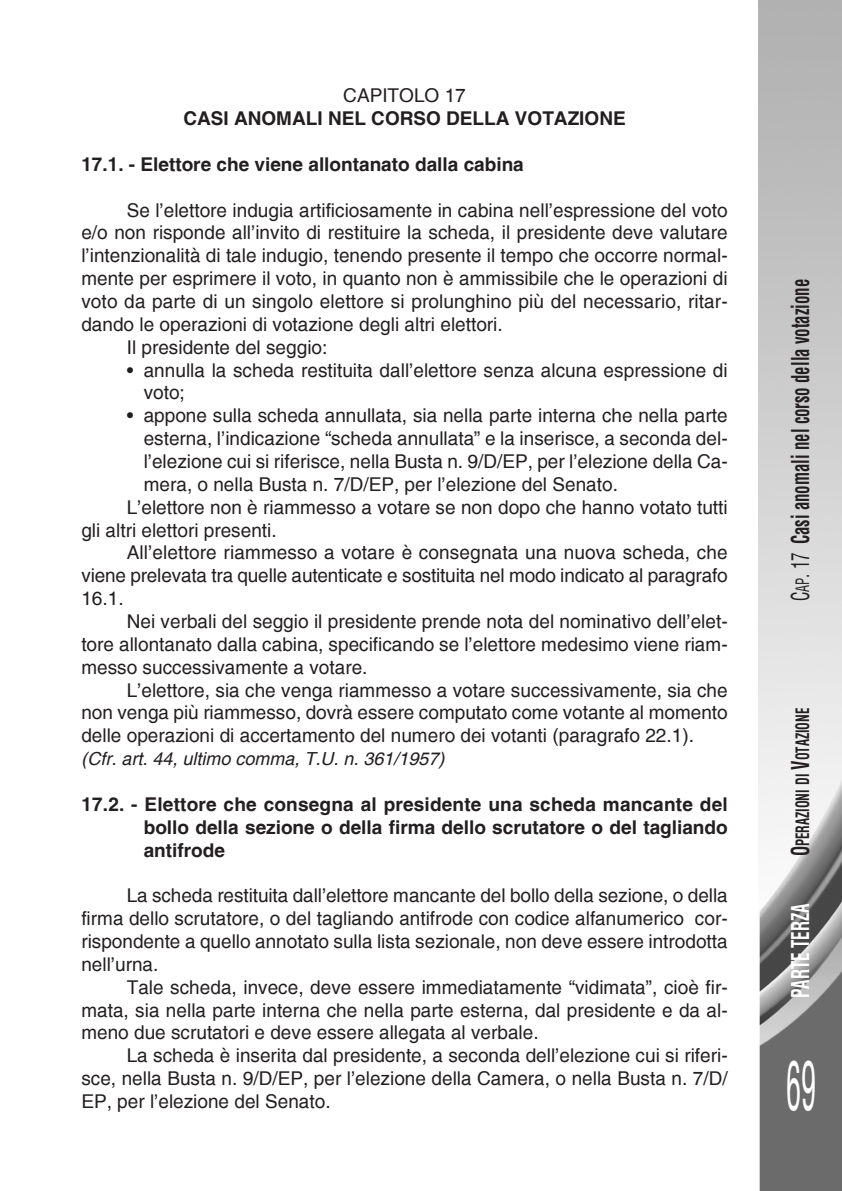
<style>
.page{position:relative;width:842px;height:1191px;background:#fff}
.page>*{position:absolute;margin:0;border:0;box-sizing:border-box;transform-origin:0 0}
.t1{font:condensed 66px "Helvetica";color:#fff;scale:.45 1}
.t2{font:700 condensed 24px "Helvetica";color:#231f20;scale:.7 1}
.t3{font:700 condensed 24px "Helvetica";color:#fff;scale:.7 1}
.t4{font:19px/22.8px "Helvetica";color:#231f20;text-align:justify}
.t5{font:700 19px/22.8px "Helvetica";color:#231f20;text-align:justify}
.t6{font:italic 18px "Helvetica";color:#231f20}
.t7{font:700 condensed 18px "Helvetica";color:#231f20;scale:.7 1}
.s1{font-weight:400}
.s2{font-weight:400;font-size:18px}
.s3{font-size:24px}
</style>
<div class="page">
<svg style="left:758px;top:0;width:84px;height:1191px;background:#b8b8b8"></svg>
<p class="t4" style="left:343px;top:84px;width:124px">CAPITOLO 17</p>
<p class="t5" style="left:183px;top:107px;width:444px">CASI ANOMALI NEL CORSO DELLA VOTAZIONE</p>
<p class="t5" style="left:81px;top:153px;width:444px">17.1. - Elettore che viene allontanato dalla cabina</p>
<p class="t4" style="left:81px;top:198px;width:648px;text-indent:45px">Se l’elettore indugia artificiosamente in cabina nell’espressione del voto e/o non risponde all’invito di restituire la scheda, il presidente deve valutare l’intenzionalità di tale indugio, tenendo presente il tempo che occorre normal&shy;mente per esprimere il voto, in quanto non è ammissibile che le operazioni di voto da parte di un singolo elettore si prolunghino più del necessario, ritar&shy;dando le operazioni di votazione degli altri elettori.</p>
<p class="t4" style="left:127px;top:335px;width:202px">Il presidente del seggio:</p>
<p class="t4" style="left:144px;top:358px;width:585px;text-indent:-17px">• annulla la scheda restituita dall’elettore senza alcuna espressione di voto;</p>
<p class="t4" style="left:144px;top:404px;width:585px;text-indent:-17px">• appone sulla scheda annullata, sia nella parte interna che nella parte esterna, l’indicazione “scheda annullata” e la inserisce, a seconda del&shy;l’elezione cui si riferisce, nella Busta n. 9/D/EP, per l’elezione della Ca&shy;mera, o nella Busta n. 7/D/EP, per l’elezione del Senato.</p>
<p class="t4" style="left:81px;top:495px;width:648px;text-indent:45px">L’elettore non è riammesso a votare se non dopo che hanno votato tutti gli altri elettori presenti.</p>
<p class="t4" style="left:81px;top:541px;width:648px;text-indent:45px">All’elettore riammesso a votare è consegnata una nuova scheda, che viene prelevata tra quelle autenticate e sostituita nel modo indicato al paragrafo 16.1.</p>
<p class="t4" style="left:81px;top:610px;width:648px;text-indent:45px">Nei verbali del seggio il presidente prende nota del nominativo dell’elet&shy;tore allontanato dalla cabina, specificando se l’elettore medesimo viene riam&shy;messo successivamente a votare.</p>
<p class="t4" style="left:81px;top:678px;width:648px;text-indent:45px">L’elettore, sia che venga riammesso a votare successivamente, sia che non venga più riammesso, dovrà essere computato come votante al momento delle operazioni di accertamento del numero dei votanti (paragrafo 22.1).</p>
<p class="t6" style="left:81px;top:748px;width:365px">(Cfr. art. 44, ultimo comma, T.U. n. 361/1957)</p>
<p class="t5" style="left:144px;top:792px;width:586px;text-indent:-62px">17.2. - Elettore che consegna al presidente una scheda mancante del bollo della sezione o della firma dello scrutatore o del tagliando antifrode</p>
<p class="t4" style="left:81px;top:884px;width:648px;text-indent:45px">La scheda restituita dall’elettore mancante del bollo della sezione, o della firma dello scrutatore, o del tagliando antifrode con codice alfanumerico cor&shy;rispondente a quello annotato sulla lista sezionale, non deve essere introdotta nell’urna.</p>
<p class="t4" style="left:81px;top:975px;width:648px;text-indent:45px">Tale scheda, invece, deve essere immediatamente “vidimata”, cioè fir&shy;mata, sia nella parte interna che nella parte esterna, dal presidente e da al&shy;meno due scrutatori e deve essere allegata al verbale.</p>
<p class="t4" style="left:81px;top:1044px;width:648px;text-indent:45px">La scheda è inserita dal presidente, a seconda dell’elezione cui si riferi&shy;sce, nella Busta n. 9/D/EP, per l’elezione della Camera, o nella Busta n. 7/D/ EP, per l’elezione del Senato.</p>
<p class="t2" style="left:785px;top:601px;width:462px;rotate:-90deg"><span class="s1">C</span><span class="s2">AP</span><span class="s1">. 17</span> Casi anomali nel corso della votazione</p>
<p class="t7" style="left:791px;top:856px;width:214px;rotate:-90deg"><span class="s3">O</span>PERAZIONI DI <span class="s3">V</span>OTAZIONE</p>
<p class="t3" style="left:785px;top:998px;width:137px;rotate:-90deg">PARTE TERZA</p>
<p class="t1" style="left:786px;top:1044px;width:68px">69</p>
</div>
